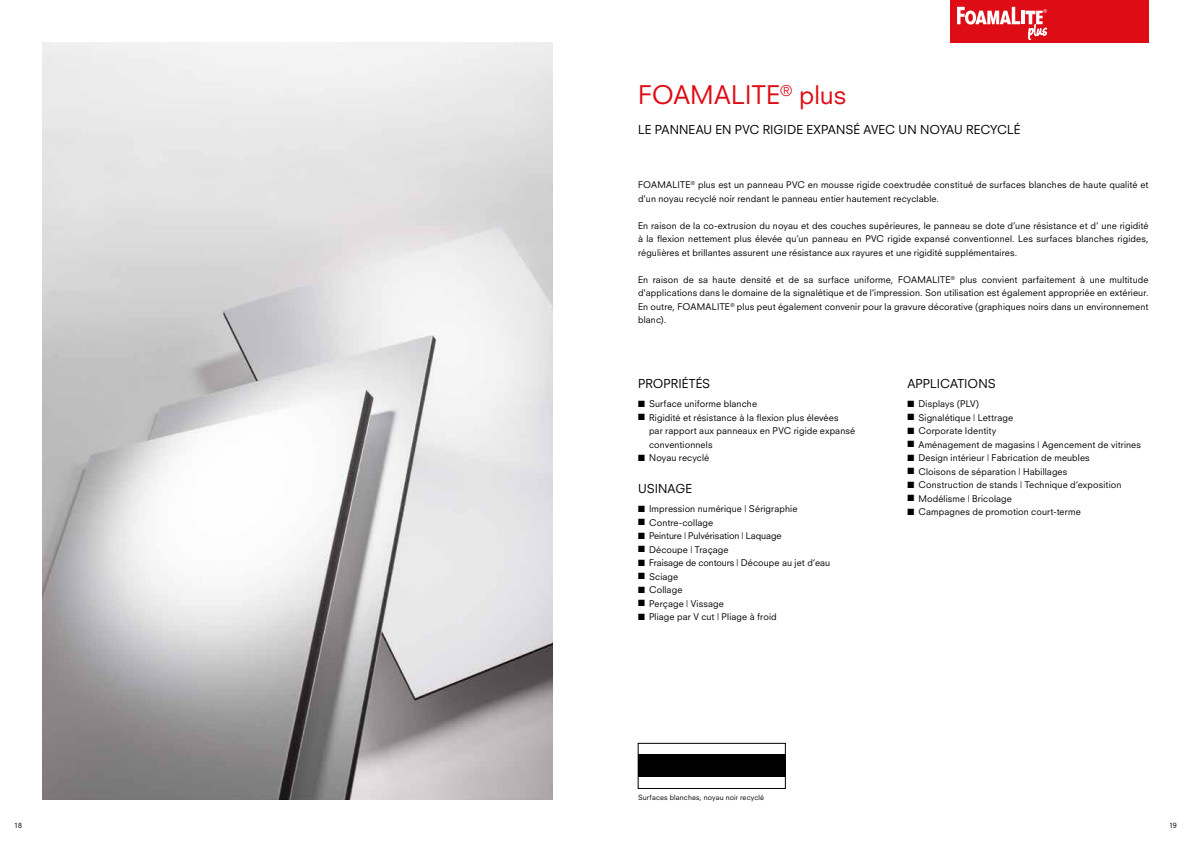
<style>
.page{position:relative;width:1191px;height:842px;background:#fff}
.page>*{position:absolute;margin:0;border:0;box-sizing:border-box;transform-origin:0 0}
.t1{font:25px "Neuzeit SLT Std";color:#de0c15}
.t2{font:12px "Neuzeit SLT Std";letter-spacing:.005em;color:#000}
.t3{font:9px/13.5px "Neuzeit SLT Std";letter-spacing:.015em;color:#000}
.t4{font:9px "Neuzeit SLT Std";letter-spacing:-.005em;color:#000}
.t5{font:7px "Neuzeit SLT Std";letter-spacing:.025em;color:#000}
</style>
<div class="page">
<img style="left:43px;top:43px;width:510px;height:756px">
<div style="left:950px;top:0;width:198px;height:43px;background:#de0c15"></div>
<svg style="left:957px;top:7px;width:90px;height:33px"></svg>
<div style="left:638px;top:743px;width:147px;height:45px;border:1px solid #000"></div>
<div style="left:638px;top:754px;width:147px;height:23px;background:#000"></div>
<h1 class="t1" style="left:638px;top:79px;width:210px">FOAMALITE<sup>®</sup> plus</h1>
<h2 class="t2" style="left:638px;top:122px;width:384px">LE PANNEAU EN PVC RIGIDE EXPANSÉ AVEC UN NOYAU RECYCLÉ</h2>
<p class="t3" style="left:638px;top:178px;width:512px">FOAMALITE<sup>®</sup> plus est un panneau PVC en mousse rigide coextrudée constitué de surfaces blanches de haute qualité et d'un noyau recyclé noir rendant le panneau entier hautement recyclable.</p>
<p class="t3" style="left:638px;top:219px;width:512px;text-align:justify">En raison de la co-extrusion du noyau et des couches supérieures, le panneau se dote d’une résistance et d’ une rigidité à la flexion nettement plus élevée qu’un panneau en PVC rigide expansé conventionnel. Les surfaces blanches rigides, régulières et brillantes assurent une résistance aux rayures et une rigidité supplémentaires.</p>
<p class="t3" style="left:638px;top:273px;width:512px;text-align:justify">En raison de sa haute densité et de sa surface uniforme, FOAMALITE<sup>®</sup> plus convient parfaitement à une multitude d'applications dans le domaine de la signalétique et de l'impression. Son utilisation est également appropriée en extérieur.<br>En outre, FOAMALITE<sup>®</sup> plus peut également convenir pour la gravure décorative (graphiques noirs dans un environnement blanc).</p>
<h2 class="t2" style="left:638px;top:376px;width:74px">PROPRIÉTÉS</h2>
<p class="t3" style="left:638px;top:397px;width:120px">■ Surface uniforme blanche</p>
<p class="t3" style="left:649px;top:411px;width:208px;text-indent:-11px">■ Rigidité et résistance à la flexion plus élevées<br>par rapport aux panneaux en PVC rigide expansé conventionnels</p>
<p class="t3" style="left:638px;top:451px;width:73px">■ Noyau recyclé</p>
<h2 class="t2" style="left:638px;top:481px;width:56px">USINAGE</h2>
<p class="t3" style="left:638px;top:502px;width:161px">■ Impression numérique | Sérigraphie</p>
<p class="t3" style="left:638px;top:515px;width:77px">■ Contre-collage</p>
<p class="t4" style="left:638px;top:530px;width:145px">■ Peinture | Pulvérisation | Laquage</p>
<p class="t3" style="left:638px;top:542px;width:92px">■ Découpe | Traçage</p>
<p class="t3" style="left:638px;top:556px;width:194px">■ Fraisage de contours | Découpe au jet d‘eau</p>
<p class="t3" style="left:638px;top:569px;width:42px">■ Sciage</p>
<p class="t3" style="left:638px;top:583px;width:46px">■ Collage</p>
<p class="t3" style="left:638px;top:596px;width:87px">■ Perçage | Vissage</p>
<p class="t3" style="left:638px;top:610px;width:140px">■ Pliage par V cut | Pliage à froid</p>
<h2 class="t2" style="left:907px;top:376px;width:90px">APPLICATIONS</h2>
<p class="t3" style="left:907px;top:397px;width:73px">■ Displays (PLV)</p>
<p class="t3" style="left:907px;top:411px;width:107px">■ Signalétique | Lettrage</p>
<p class="t3" style="left:907px;top:424px;width:90px">■ Corporate Identity</p>
<p class="t3" style="left:907px;top:438px;width:235px">■ Aménagement de magasins | Agencement de vitrines</p>
<p class="t3" style="left:907px;top:451px;width:184px">■ Design intérieur | Fabrication de meubles</p>
<p class="t3" style="left:907px;top:465px;width:161px">■ Cloisons de séparation | Habillages</p>
<p class="t3" style="left:907px;top:478px;width:215px">■ Construction de stands | Technique d‘exposition</p>
<p class="t3" style="left:907px;top:492px;width:106px">■ Modélisme | Bricolage</p>
<p class="t3" style="left:907px;top:505px;width:175px">■ Campagnes de promotion court‑terme</p>
<p class="t5" style="left:638px;top:793px;width:128px">Surfaces blanches, noyau noir recyclé</p>
<p class="t5" style="left:14px;top:821px;width:9px">18</p>
<p class="t5" style="left:1169px;top:821px;width:9px">19</p>
</div>
